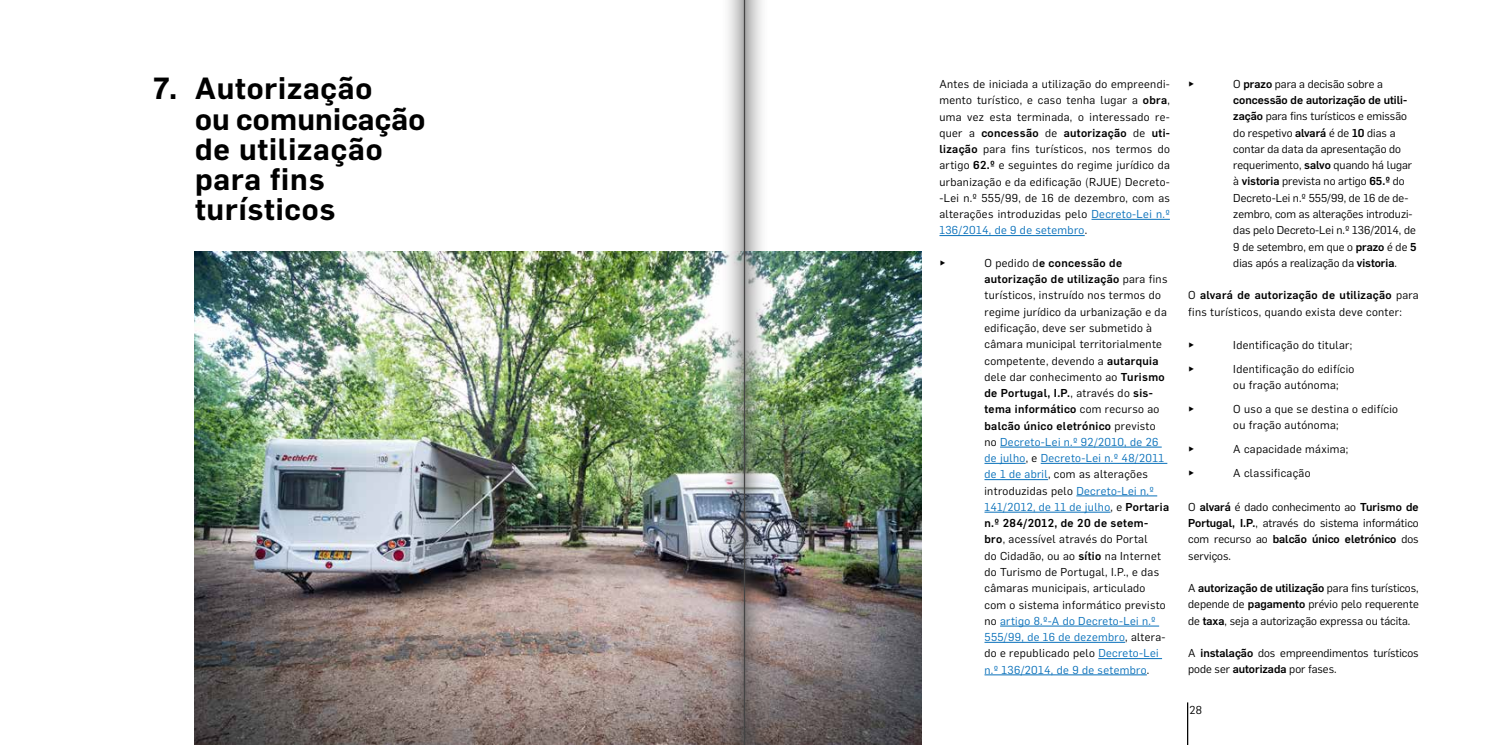
<style>
.page{position:relative;width:1489px;height:745px;background:#fff}
.page>*{position:absolute;margin:0;border:0;box-sizing:border-box;transform-origin:0 0}
.t1{font:600 30px/30px "Flama";letter-spacing:.03em;color:#000}
.t2{font:11.25px/16.2px "Flama";letter-spacing:.03em;color:#000}
.t3{font:11.25px/16.2px "Flama";color:#000}
.s1{font-weight:500}
.s2{color:#0870ba}
</style>
<div class="page">
<hr style="left:1186px;top:702px;width:2px;height:42px;background:#000">
<hr style="left:1091px;top:219px;width:78px;height:1px;background:#0870ba">
<hr style="left:939px;top:235px;width:145px;height:1px;background:#0870ba">
<hr style="left:1000px;top:446px;width:161px;height:1px;background:#0870ba">
<hr style="left:984px;top:463px;width:41px;height:1px;background:#0870ba">
<hr style="left:1040px;top:463px;width:127px;height:1px;background:#0870ba">
<hr style="left:984px;top:479px;width:64px;height:1px;background:#0870ba">
<hr style="left:1076px;top:495px;width:81px;height:1px;background:#0870ba">
<hr style="left:984px;top:511px;width:126px;height:1px;background:#0870ba">
<hr style="left:1000px;top:625px;width:159px;height:1px;background:#0870ba">
<hr style="left:984px;top:641px;width:141px;height:1px;background:#0870ba">
<hr style="left:1098px;top:658px;width:63px;height:1px;background:#0870ba">
<hr style="left:984px;top:674px;width:162px;height:1px;background:#0870ba">
<img style="left:195px;top:252px;width:726px;height:492px">
<img style="left:744px;top:0;width:25px;height:744px">
<img style="left:719px;top:0;width:25px;height:744px">
<h1 class="t1" style="left:195px;top:71px;width:232px;text-indent:-42px">7. Autorização<br>ou comunicação de utilização para fins turísticos</h1>
<p class="t2" style="left:939px;top:75px;width:232px;text-align:justify">Antes de iniciada a utilização do empreendi&shy;mento turístico, e caso tenha lugar a <span class="s1">obra</span>, uma vez esta terminada, o interessado re&shy;quer a <span class="s1">concessão</span> de <span class="s1">autorização</span> de <span class="s1">uti&shy;lização</span> para fins turísticos, nos termos do artigo <span class="s1">62.º</span> e seguintes do regime jurídico da urbanização e da edificação (RJUE) Decreto--Lei n.º 555/99, de 16 de dezembro, com as alterações introduzidas pelo <span class="s2">Decreto-Lei n.º 136/2014, de 9 de setembro</span>.</p>
<p class="t2" style="left:939px;top:254px;width:8px">►</p>
<p class="t2" style="left:984px;top:254px;width:186px">O pedido d<span class="s1">e concessão de autorização de utilização</span> para fins turísticos, instruído nos termos do regime jurídico da urbanização e da edificação, deve ser submetido à câmara municipal territorialmente competente, devendo a <span class="s1">autarquia </span>dele dar conhecimento ao <span class="s1">Turismo de Portugal, I.P.</span>, através do <span class="s1">sis&shy;tema informático</span> com recurso ao <span class="s1">balcão único eletrónico</span> previsto no <span class="s2">Decreto-Lei n.º 92/2010, de 26 de julho</span>, e <span class="s2">Decreto-Lei n.º 48/2011 de 1 de abril</span>, com as alterações introduzidas pelo <span class="s2">Decreto-Lei n.º 141/2012, de 11 de julho</span>, e <span class="s1">Portaria n.º 284/2012, de 20 de setem&shy;bro</span>, acessível através do Portal<br>do Cidadão, ou ao <span class="s1">sítio</span> na Internet do Turismo de Portugal, I.P., e das câmaras municipais, articulado com o sistema informático previsto no <span class="s2">artigo 8.º-A do Decreto-Lei n.º 555/99, de 16 de dezembro</span>, altera&shy;do e republicado pelo <span class="s2">Decreto-Lei n.º 136/2014, de 9 de setembro</span>.</p>
<p class="t2" style="left:1188px;top:75px;width:8px">►</p>
<p class="t3" style="left:1233px;top:75px;width:185px">O <span class="s1">prazo</span> para a decisão sobre a <span class="s1">concessão de autorização de utili&shy;zação</span> para fins turísticos e emissão do respetivo <span class="s1">alvará</span> é de <span class="s1">10</span> dias a contar da data da apresentação do requerimento, <span class="s1">salvo</span> quando há lugar à <span class="s1">vistoria</span> prevista no artigo <span class="s1">65.º</span> do Decreto-Lei n.º 555/99, de 16 de de&shy;zembro, com as alterações introduzi&shy;das pelo Decreto-Lei n.º 136/2014, de 9 de setembro, em que o <span class="s1">prazo</span> é de <span class="s1">5 </span>dias após a realização da <span class="s1">vistoria</span>.</p>
<p class="t2" style="left:1188px;top:286px;width:232px">O <span class="s1">alvará de autorização de utilização</span> para fins turísticos, quando exista deve conter:</p>
<p class="t2" style="left:1188px;top:336px;width:8px">►</p>
<p class="t2" style="left:1233px;top:336px;width:121px">Identificação do titular;</p>
<p class="t2" style="left:1188px;top:360px;width:8px">►</p>
<p class="t2" style="left:1233px;top:360px;width:122px">Identificação do edifício ou fração autónoma;</p>
<p class="t2" style="left:1188px;top:400px;width:8px">►</p>
<p class="t2" style="left:1233px;top:400px;width:166px">O uso a que se destina o edifício ou fração autónoma;</p>
<p class="t2" style="left:1188px;top:440px;width:8px">►</p>
<p class="t2" style="left:1233px;top:440px;width:117px">A capacidade máxima;</p>
<p class="t2" style="left:1188px;top:464px;width:8px">►</p>
<p class="t2" style="left:1233px;top:464px;width:79px">A classificação</p>
<p class="t2" style="left:1188px;top:497px;width:232px;text-align:justify">O <span class="s1">alvará</span> é dado conhecimento ao <span class="s1">Turismo de Portugal, I.P.</span>, através do sistema informático com recurso ao <span class="s1">balcão único eletrónico</span> dos serviços.</p>
<p class="t2" style="left:1188px;top:579px;width:232px;text-align:justify">A <span class="s1">autorização de utilização</span> para fins turísticos, depende de <span class="s1">pagamento</span> prévio pelo requerente de <span class="s1">taxa</span>, seja a autorização expressa ou tácita.</p>
<p class="t3" style="left:1188px;top:644px;width:232px">A <span class="s1">instalação</span> dos empreendimentos turísticos pode ser <span class="s1">autorizada</span> por fases.</p>
<p class="t2" style="left:1189px;top:701px;width:14px">28</p>
</div>
